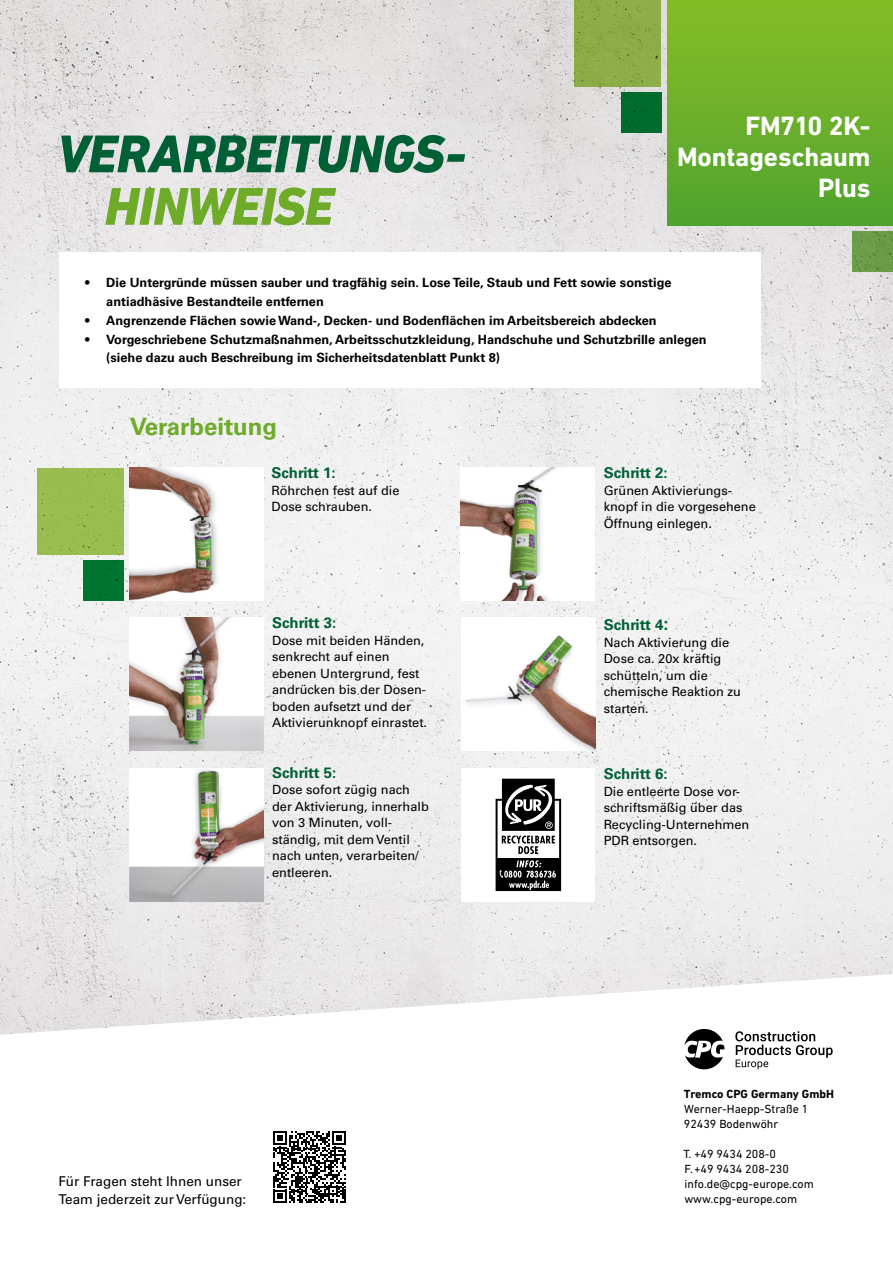
<style>
.page{position:relative;width:893px;height:1263px;background:#fff}
.page>*{position:absolute;margin:0;border:0;box-sizing:border-box;transform-origin:0 0}
.t1{font:italic 800 54px "DIN Next W1 G";letter-spacing:-.015em;color:#005f35}
.t2{font:italic 800 54px "DIN Next W1 G";letter-spacing:-.02em;color:#6eab28}
.t3{font:700 27px/31px "DIN Next W1 G";letter-spacing:-.005em;color:#fff;text-align:right}
.t4{font:700 24px "Univers LTCYR 65";color:#6eab28}
.t5{font:700 15px "Univers LTCYR 65";color:#005f35}
.t6{font:13.5px/18px "Univers LTCYR 55 Roman";color:#000}
.t7{font:12.75px/16.5px "Univers LTCYR 55 Roman";color:#000}
.t8{font:700 12.75px/18.8px "Univers LTCYR 65";color:#000}
.t9{font:12px/15px "DIN Next LT Pro";color:#000}
.t10{font:700 12px "DIN Next LT Pro";color:#000}
.s1{font-size:18px}
</style>
<div class="page">
<img style="left:0;top:0;width:893px;height:1035px">
<div style="left:60px;top:252px;width:701px;height:136px;background:#fff"></div>
<div style="left:667px;top:0;width:226px;height:226px;background:linear-gradient(to bottom,#87bd26,#51a42f)"></div>
<div style="left:852px;top:232px;width:41px;height:40px;background:#6b9c48"></div>
<div style="left:574px;top:0;width:87px;height:86px;background:#8dae48"></div>
<div style="left:621px;top:92px;width:40px;height:41px;background:#006c2d"></div>
<div style="left:37px;top:468px;width:87px;height:87px;background:#99bd4f"></div>
<div style="left:83px;top:561px;width:41px;height:40px;background:#007531"></div>
<svg style="left:684px;top:1029px;width:40px;height:40px"></svg>
<svg style="left:735px;top:1031px;width:98px;height:38px"></svg>
<img style="left:461px;top:467px;width:133px;height:134px">
<img style="left:130px;top:467px;width:133px;height:134px">
<img style="left:130px;top:617px;width:133px;height:134px">
<img style="left:130px;top:768px;width:133px;height:134px">
<img style="left:461px;top:617px;width:134px;height:134px">
<div style="left:461px;top:768px;width:134px;height:134px;background:#fff"></div>
<svg style="left:496px;top:779px;width:65px;height:112px"></svg>
<svg style="left:273px;top:1131px;width:73px;height:72px"></svg>
<h1 class="t1" style="left:57px;top:122px;width:410px">VERARBEITUNGS-</h1>
<h1 class="t2" style="left:104px;top:175px;width:231px">HINWEISE</h1>
<h2 class="t3" style="left:677px;top:111px;width:195px">FM710 2K-<br>Montageschaum<br>Plus</h2>
<p class="t8" style="left:106px;top:273px;width:567px;text-indent:-21px">• Die Untergründe müssen sauber und tragfähig sein. Lose Teile, Staub und Fett sowie sonstige antiadhäsive Bestandteile entfernen</p>
<p class="t8" style="left:85px;top:310px;width:573px">• Angrenzende Flächen sowie Wand-, Decken- und Bodenflächen im Arbeitsbereich abdecken</p>
<p class="t8" style="left:106px;top:329px;width:602px;text-indent:-21px">• Vorgeschriebene Schutzmaßnahmen, Arbeitsschutzkleidung, Handschuhe und Schutzbrille anlegen (siehe dazu auch Beschreibung im Sicherheitsdatenblatt Punkt 8)</p>
<h3 class="t4" style="left:130px;top:409px;width:149px">Verarbeitung</h3>
<p class="t5" style="left:271px;top:462px;width:66px">Schritt 1:</p>
<p class="t7" style="left:271px;top:481px;width:129px">Röhrchen fest auf die<br>Dose schrauben.</p>
<p class="t5" style="left:272px;top:612px;width:66px">Schritt 3:</p>
<p class="t7" style="left:272px;top:631px;width:157px">Dose mit beiden Händen, senkrecht auf einen ebenen Untergrund, fest andrücken bis der Dosen&shy;boden aufsetzt und der<br>Aktivierunknopf einrastet.</p>
<p class="t5" style="left:272px;top:762px;width:66px">Schritt 5:</p>
<p class="t7" style="left:272px;top:781px;width:158px">Dose sofort zügig nach der Aktivierung, innerhalb von 3 Minuten, voll&shy;ständig, mit dem Ventil nach unten, verarbeiten/ entleeren.</p>
<p class="t6" style="left:59px;top:1172px;width:189px">Für Fragen steht Ihnen unser<br>Team jederzeit zur Verfügung:</p>
<p class="t5" style="left:604px;top:462px;width:66px">Schritt 2:</p>
<p class="t7" style="left:604px;top:481px;width:154px">Grünen Aktivierungs&shy;knopf in die vorgesehene<br>Öffnung einlegen.</p>
<p class="t5" style="left:604px;top:614px;width:66px">Schritt 4<span class="s1">:</span></p>
<p class="t7" style="left:604px;top:633px;width:139px">Nach Aktivierung die<br>Dose ca. 20x kräftig schütteln, um die chemische Reaktion zu starten.</p>
<p class="t5" style="left:604px;top:763px;width:66px">Schritt 6:</p>
<p class="t7" style="left:604px;top:782px;width:147px">Die entleerte Dose vor&shy;schriftsmäßig über das<br>Recycling-Unternehmen<br>PDR entsorgen.</p>
<p class="t10" style="left:684px;top:1087px;width:152px">Tremco CPG Germany GmbH</p>
<p class="t9" style="left:684px;top:1101px;width:126px">Werner-Haepp-Straße 1<br>92439 Bodenwöhr</p>
<p class="t9" style="left:683px;top:1146px;width:132px">T. +49 9434 208-0<br>F.+49 9434 208-230 info.de@cpg-europe.com www.cpg-europe.com</p>
</div>
